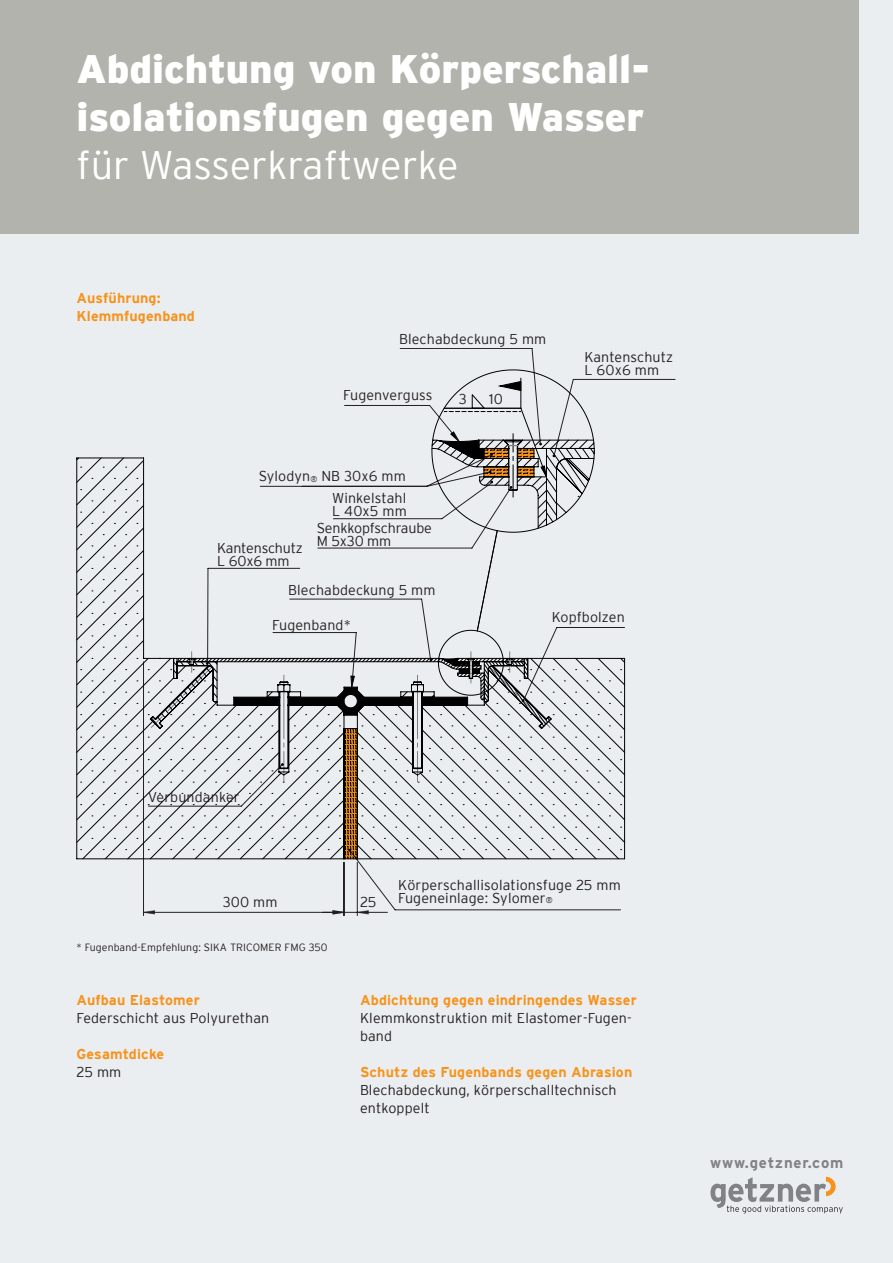
<style>
.page{position:relative;width:893px;height:1263px;background:#ebeef0}
.page>*{position:absolute;margin:0;border:0;box-sizing:border-box;transform-origin:0 0}
.t1{font:900 39.75px/48px "Interstate";color:#fff}
.t2{font:300 39.75px "Interstate";color:#fff}
.t3{font:700 15px "Interstate";letter-spacing:.055em;color:#808285}
.t4{font:300 14.25px/18px "Interstate";letter-spacing:.01em;color:#231f20}
.t5{font:700 14.25px/18px "Interstate";letter-spacing:.01em;color:#f7931d}
.t6{font:300 14.25px/17.1px "Interstate";letter-spacing:-.01em;color:#231f20}
.t7{font:300 10.5px "Interstate";letter-spacing:.01em;color:#231f20}
.s1{font-size:8.25px}
</style>
<div class="page">
<div style="left:0;top:0;width:859px;height:234px;background:#b2b3ac"></div>
<svg style="left:710px;top:1177px;width:133px;height:36px"></svg>
<hr style="left:143px;top:662px;width:1px;height:254px;background:#231f20">
<hr style="left:357px;top:862px;width:1px;height:54px;background:#231f20">
<hr style="left:344px;top:862px;width:1px;height:54px;background:#231f20">
<hr style="left:357px;top:912px;width:30px;height:1px;background:#231f20">
<hr style="left:892px;top:783px;width:1px;height:33px;background:#231f20">
<svg style="left:144px;top:911px;width:224px;height:3px"></svg>
<svg style="left:150px;top:348px;width:526px;height:563px"></svg>
<svg style="left:76px;top:457px;width:549px;height:403px"></svg>
<svg style="left:150px;top:652px;width:63px;height:77px"></svg>
<svg style="left:234px;top:369px;width:361px;height:413px"></svg>
<h1 class="t1" style="left:77px;top:47px;width:575px">Abdichtung von Körperschall&shy;isolationsfugen gegen Wasser</h1>
<h1 class="t2" style="left:77px;top:150px;width:383px">für Wasserkraftwerke</h1>
<p class="t5" style="left:77px;top:290px;width:120px">Ausführung:<br>Klemmfugenband</p>
<p class="t4" style="left:399px;top:331px;width:149px">Blechabdeckung 5 mm</p>
<p class="t4" style="left:343px;top:387px;width:91px">Fugenverguss</p>
<p class="t4" style="left:459px;top:391px;width:10px">3</p>
<p class="t4" style="left:489px;top:391px;width:15px">10</p>
<p class="t4" style="left:584px;top:352px;width:90px;line-height:12.6px">Kantenschutz<br>L 60x6 mm</p>
<p class="t4" style="left:259px;top:466px;width:149px;line-height:22.2px;text-align:right">Sylodyn<span class="s1">®</span> NB 30x6 mm<br>Winkelstahl</p>
<p class="t6" style="left:317px;top:504px;width:117px;text-indent:15px">L 40x5 mm<br>Senkkopfschraube</p>
<p class="t4" style="left:317px;top:533px;width:76px">M 5x30 mm</p>
<p class="t6" style="left:217px;top:543px;width:87px;line-height:12.6px">Kantenschutz<br>L 60x6 mm</p>
<p class="t4" style="left:288px;top:582px;width:149px">Blechabdeckung 5 mm</p>
<p class="t4" style="left:272px;top:617px;width:80px">Fugenband*</p>
<p class="t4" style="left:552px;top:609px;width:75px">Kopfbolzen</p>
<p class="t4" style="left:148px;top:789px;width:93px">Verbundanker</p>
<p class="t4" style="left:398px;top:877px;width:224px">Körperschallisolationsfuge 25 mm</p>
<p class="t4" style="left:223px;top:894px;width:56px">300 mm</p>
<p class="t4" style="left:360px;top:894px;width:18px">25</p>
<p class="t4" style="left:398px;top:890px;width:156px">Fugeneinlage: Sylomer<span class="s1">®</span></p>
<p class="t7" style="left:77px;top:943px;width:253px">* Fugenband-Empfehlung: SIKA TRICOMER FMG 350</p>
<p class="t5" style="left:77px;top:992px;width:125px">Aufbau Elastomer</p>
<p class="t4" style="left:77px;top:1010px;width:194px">Federschicht aus Polyurethan</p>
<p class="t5" style="left:77px;top:1046px;width:89px">Gesamtdicke</p>
<p class="t4" style="left:77px;top:1064px;width:46px">25 mm</p>
<p class="t5" style="left:360px;top:992px;width:278px">Abdichtung gegen eindringendes Wasser</p>
<p class="t4" style="left:360px;top:1010px;width:273px">Klemmkonstruktion mit Elastomer-Fugen&shy;band</p>
<p class="t5" style="left:360px;top:1064px;width:274px">Schutz des Fugenbands gegen Abrasion</p>
<p class="t4" style="left:360px;top:1082px;width:258px">Blechabdeckung, körperschalltechnisch entkoppelt</p>
<p class="t3" style="left:710px;top:1157px;width:135px">www.getzner.com</p>
</div>
